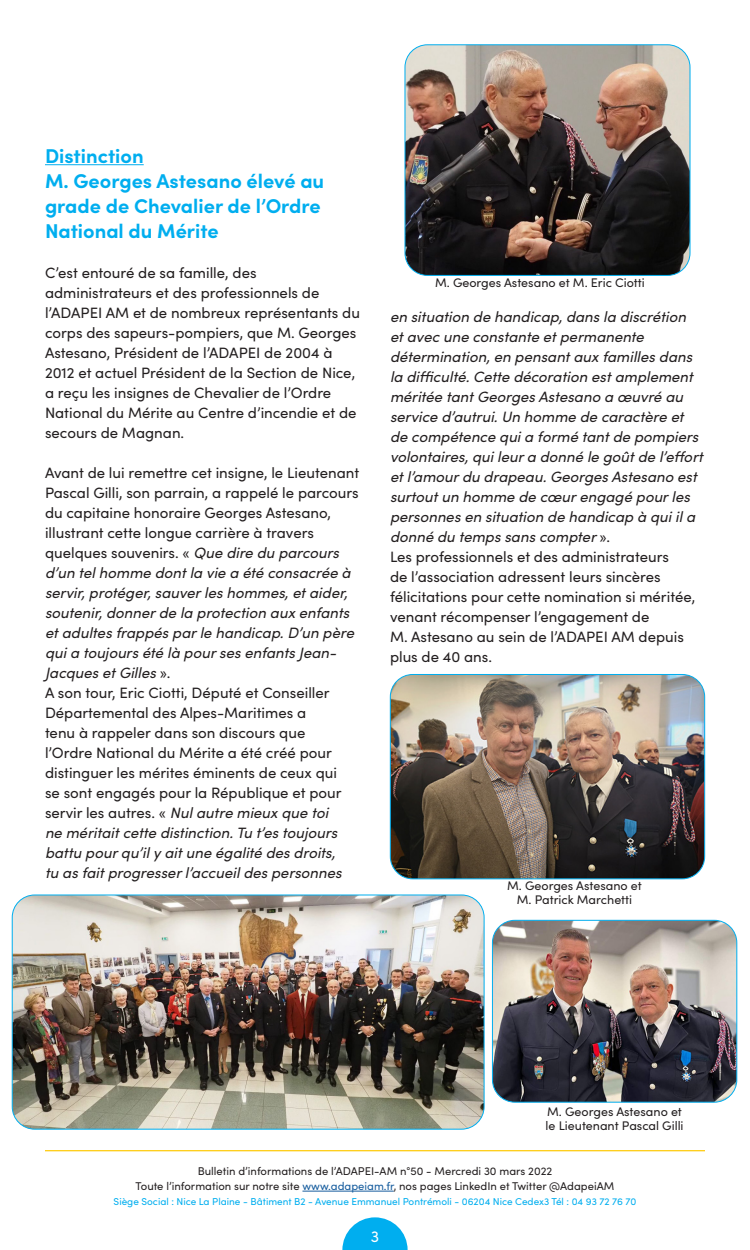
<style>
.page{position:relative;width:750px;height:1250px;background:#fff}
.page>*{position:absolute;margin:0;border:0;box-sizing:border-box;transform-origin:0 0}
.Style_de_paragraphe{font:700 20px/25px "Sofia Pro";color:#00aeef}
.t1{font:16px "Sofia Pro";color:#fff}
.Texte_Courant{font:15px/20px "Sofia Pro";color:#231f20}
.Texte_Courant-2{font:italic 15px/20px "Sofia Pro";color:#231f20}
.Texte_Courant-3{font:12.5px/13.8px "Sofia Pro";color:#231f20}
.t2{font:11.25px/15px "Sofia Pro";color:#231f20;text-align:center}
.t3{font:10px "Sofia Pro";color:#00aeef}
.s1{font-style:normal}
.s2{font-style:italic}
.s3{color:#175d9e}
</style>
<div class="page">
<svg style="left:342px;top:1217px;width:66px;height:33px"></svg>
<hr style="left:302px;top:1191px;width:92px;height:1px;background:#175d9e">
<hr style="left:45px;top:1150px;width:660px;height:1px;background:#feca0a">
<hr style="left:45px;top:164px;width:99px;height:1px;background:#00aeef">
<img style="left:12px;top:895px;width:472px;height:234px">
<div style="left:12px;top:895px;width:472px;height:234px;border:1px solid #00aeef;border-radius:22px"></div>
<img style="left:405px;top:46px;width:285px;height:229px">
<div style="left:405px;top:44px;width:285px;height:232px;border:1px solid #00aeef;border-radius:22px"></div>
<img style="left:390px;top:674px;width:315px;height:205px">
<div style="left:390px;top:674px;width:315px;height:205px;border:1px solid #00aeef;border-radius:22px"></div>
<img style="left:492px;top:920px;width:245px;height:182px">
<div style="left:492px;top:920px;width:245px;height:182px;border:1px solid #00aeef;border-radius:22px"></div>
<p class="Style_de_paragraphe" style="left:45px;top:142px;width:100px">Distinction</p>
<p class="Style_de_paragraphe" style="left:45px;top:167px;width:281px">M. Georges Astesano élevé au grade de Chevalier de l’Ordre<br>National du Mérite</p>
<p class="Texte_Courant" style="left:45px;top:262px;width:317px">C’est entouré de sa famille, des administrateurs et des professionnels de l’ADAPEI AM et de nombreux représentants du corps des sapeurs-pompiers, que M. Georges Astesano, Président de l’ADAPEI de 2004 à 2012 et actuel Président de la Section de Nice, a reçu les insignes de Chevalier de l’Ordre National du Mérite au Centre d’incendie et de secours de Magnan.</p>
<p class="Texte_Courant-2" style="left:45px;top:462px;width:316px"><span class="s1">Avant de lui remettre cet insigne, le Lieutenant Pascal Gilli, son parrain, a rappelé le parcours du capitaine honoraire Georges Astesano, illustrant cette longue carrière à travers quelques souvenirs. «</span> Que dire du parcours d’un tel homme dont la vie a été consacrée à servir, protéger, sauver les hommes, et aider, soutenir, donner de la protection aux enfants et adultes frappés par le handicap. D’un père qui a toujours été là pour ses enfants Jean-Jacques et Gilles <span class="s1">».</span></p>
<p class="Texte_Courant" style="left:45px;top:682px;width:298px">A son tour, Eric Ciotti, Député et Conseiller Départemental des Alpes-Maritimes a<br>tenu à rappeler dans son discours que l’Ordre National du Mérite a été créé pour distinguer les mérites éminents de ceux qui se sont engagés pour la République et pour servir les autres. « <span class="s2">Nul autre mieux que toi ne méritait cette distinction. Tu t’es toujours battu pour qu’il y ait une égalité des droits, tu as fait progresser l’accueil des personnes</span></p>
<p class="Texte_Courant-3" style="left:435px;top:275px;width:211px">M. Georges Astesano et M. Eric Ciotti</p>
<p class="Texte_Courant-2" style="left:390px;top:306px;width:314px">en situation de handicap, dans la discrétion et avec une constante et permanente détermination, en pensant aux familles dans la difficulté. Cette décoration est amplement méritée tant Georges Astesano a œuvré au service d’autrui. Un homme de caractère et de compétence qui a formé tant de pompiers volontaires, qui leur a donné le goût de l’effort et l’amour du drapeau. Georges Astesano est surtout un homme de cœur engagé pour les personnes en situation de handicap à qui il a donné du temps sans compter <span class="s1">».</span></p>
<p class="Texte_Courant" style="left:390px;top:546px;width:307px">Les professionnels et des administrateurs<br>de l’association adressent leurs sincères félicitations pour cette nomination si méritée, venant récompenser l’engagement de<br>M. Astesano au sein de l’ADAPEI AM depuis plus de 40 ans.</p>
<p class="Texte_Courant-3" style="left:507px;top:878px;width:136px;text-align:center">M. Georges Astesano et<br>M. Patrick Marchetti</p>
<p class="Texte_Courant-3" style="left:546px;top:1104px;width:139px">M. Georges Astesano et le Lieutenant Pascal Gilli</p>
<p class="t2" style="left:136px;top:1163px;width:480px">Bulletin d’informations de l’ADAPEI-AM n°50 - Mercredi 30 mars 2022<br>Toute l’information sur notre site <span class="s3">www.adapeiam.fr</span>, nos pages LinkedIn et Twitter @AdapeiAM</p>
<p class="t3" style="left:114px;top:1194px;width:524px">Siège Social : Nice La Plaine - Bâtiment B2 - Avenue Emmanuel Pontrémoli - 06204 Nice Cedex3 Tél : 04 93 72 76 70</p>
<p class="t1" style="left:371px;top:1224px;width:10px">3</p>
</div>
